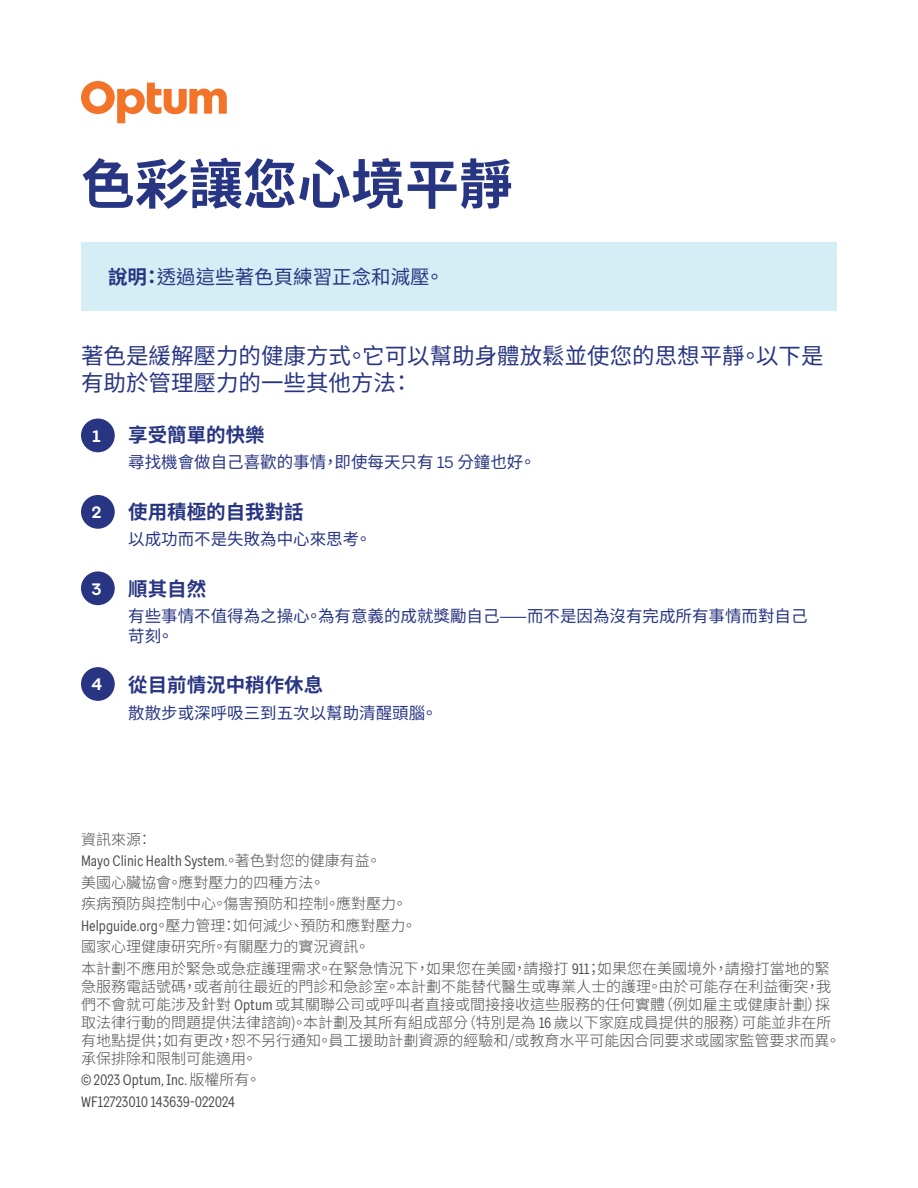
<style>
.page{position:relative;width:918px;height:1188px;background:#fff}
.page>*{position:absolute;margin:0;border:0;box-sizing:border-box;transform-origin:0 0}
.t1{font:700 54px "Noto Sans TC";color:#283582}
.t2{font:22.5px/27px "Noto Sans TC";color:#283582}
.t3{font:700 19.5px "Noto Sans TC";color:#283582}
.t4{font:19.5px "Noto Sans TC";color:#283582}
.t5{font:16.5px/19.8px "Noto Sans TC";color:#283582}
.t6{font:700 16.5px "Optum Sans";color:#fff}
.t7{font:300 15px/18px "Noto Sans TC";color:#4b4c4d}
.t8{font:15px "Optum Sans Cond";color:#4b4c4d}
.s1{font-weight:700}
.s2{font-family:"Optum Sans"}
.s3{font-family:"Noto Sans TC";font-weight:300}
.s4{font-family:"Optum Sans Cond";font-weight:400}
</style>
<div class="page">
<svg style="left:81px;top:81px;width:146px;height:42px"></svg>
<div style="left:81px;top:419px;width:34px;height:33px;background:#283582;border-radius:50%"></div>
<div style="left:81px;top:571px;width:34px;height:34px;background:#283582;border-radius:50%"></div>
<div style="left:81px;top:495px;width:34px;height:34px;background:#283582;border-radius:50%"></div>
<div style="left:81px;top:667px;width:34px;height:34px;background:#283582;border-radius:50%"></div>
<div style="left:81px;top:242px;width:756px;height:69px;background:#d5eef5"></div>
<p class="t1" style="left:81px;top:154px;width:433px">色彩讓您心境平靜</p>
<p class="t4" style="left:108px;top:266px;width:338px"><span class="s1">說明：</span>透過這些著色頁練習正念和減壓。</p>
<p class="t2" style="left:81px;top:343px;width:744px">著色是緩解壓力的健康方式。它可以幫助身體放鬆並使您的思想平靜。以下是有助於管理壓力的一些其他方法：</p>
<p class="t3" style="left:128px;top:424px;width:138px">享受簡單的快樂</p>
<p class="t5" style="left:128px;top:453px;width:409px">尋找機會做自己喜歡的事情，即使每天只有 <span class="s2">15</span> 分鐘也好。</p>
<p class="t3" style="left:128px;top:501px;width:177px">使用積極的自我對話</p>
<p class="t5" style="left:128px;top:530px;width:245px">以成功而不是失敗為中心來思考。</p>
<p class="t3" style="left:128px;top:577px;width:79px">順其自然</p>
<p class="t5" style="left:128px;top:607px;width:681px">有些事情不值得為之操心。為有意義的成就獎勵自己——而不是因為沒有完成所有事情而對自己苛刻。</p>
<p class="t3" style="left:128px;top:674px;width:196px">從目前情況中稍作休息</p>
<p class="t5" style="left:128px;top:703px;width:311px">散散步或深呼吸三到五次以幫助清醒頭腦。</p>
<p class="t6" style="left:93px;top:425px;width:10px">1</p>
<p class="t6" style="left:92px;top:502px;width:11px">2</p>
<p class="t6" style="left:92px;top:578px;width:11px">3</p>
<p class="t6" style="left:92px;top:674px;width:12px">4</p>
<p class="t7" style="left:81px;top:831px;width:73px">資訊來源：</p>
<p class="t8" style="left:81px;top:852px;width:302px">Mayo Clinic Health System.<span class="s3">。著色對您的健康有益。</span></p>
<p class="t7" style="left:81px;top:874px;width:245px">美國心臟協會。應對壓力的四種方法。</p>
<p class="t7" style="left:81px;top:895px;width:328px">疾病預防與控制中心。傷害預防和控制。應對壓力。</p>
<p class="t7" style="left:81px;top:917px;width:337px"><span class="s4">Helpguide.org</span>。壓力管理：如何減少、預防和應對壓力。</p>
<p class="t7" style="left:81px;top:938px;width:290px">國家心理健康研究所。有關壓力的實況資訊。</p>
<p class="t7" style="left:81px;top:960px;width:761px">本計劃不應用於緊急或急症護理需求。在緊急情況下，如果您在美國，請撥打 <span class="s4">911</span>；如果您在美國境外，請撥打當地的緊急服務電話號碼，或者前往最近的門診和急診室。本計劃不能替代醫生或專業人士的護理。由於可能存在利益衝突，我們不會就可能涉及針對 <span class="s4">Optum</span> 或其關聯公司或呼叫者直接或間接接收這些服務的任何實體（例如雇主或健康計劃）採取法律行動的問題提供法律諮詢)。本計劃及其所有組成部分（特別是為 <span class="s4">16</span> 歲以下家庭成員提供的服務）可能並非在所有地點提供；如有更改，恕不另行通知。員工援助計劃資源的經驗和/或教育水平可能因合同要求或國家監管要求而異。承保排除和限制可能適用。</p>
<p class="t8" style="left:81px;top:1071px;width:181px">© 2023 Optum, Inc. <span class="s3">版權所有。</span></p>
<p class="t8" style="left:81px;top:1092px;width:156px">WF12723010 143639-022024</p>
</div>
